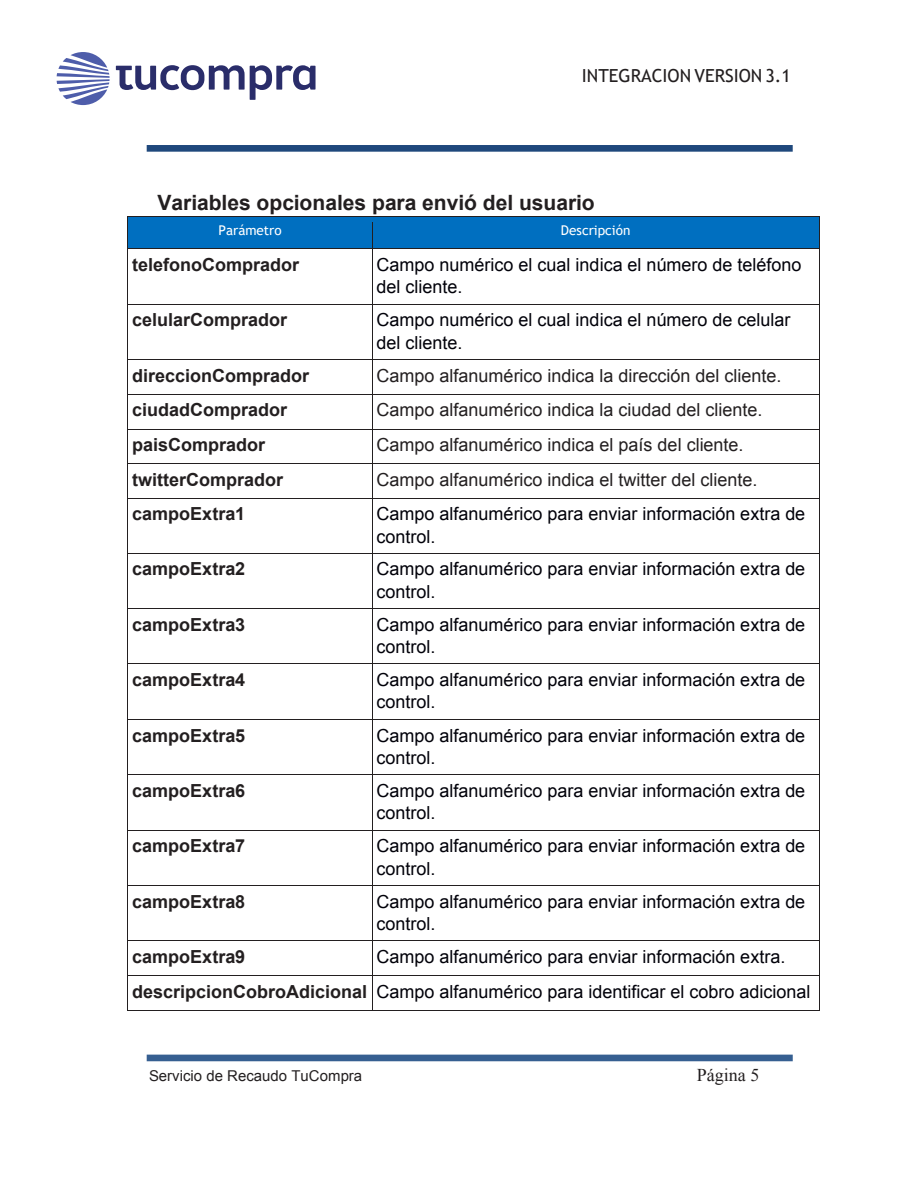
<style>
.page{position:relative;width:918px;height:1188px;background:#fff}
.page>*{position:absolute;margin:0;border:0;box-sizing:border-box;transform-origin:0 0}
.t1{font:700 21px "Arial";color:#231f20}
.t2{font:18px/22.4px "Arial";color:#000009}
.t3{font:700 18px "Arial";color:#231f20}
.t4{font:18px "Arial";color:#231f20}
.t5{font:18px "Trebuchet MS";color:#231f20}
.t6{font:18px "Times New Roman";color:#231f20}
.t7{font:15px "Arial";color:#231f20}
.t8{font:13.5px "Trebuchet MS";color:#fff}
.s1{font-weight:700;color:#231f20}
</style>
<div class="page">
<div style="left:147px;top:145px;width:646px;height:7px;background:#1f487c"></div>
<div style="left:147px;top:1055px;width:646px;height:6px;background:#365f91"></div>
<div style="left:128px;top:217px;width:244px;height:32px;background:#006fc0"></div>
<div style="left:372px;top:217px;width:447px;height:32px;background:#006fc0"></div>
<hr style="left:128px;top:249px;width:244px;height:1px;background:#231f20">
<svg style="left:372px;top:222px;width:1px;height:32px"></svg>
<hr style="left:372px;top:249px;width:447px;height:1px;background:#231f20">
<svg style="left:819px;top:217px;width:1px;height:37px"></svg>
<hr style="left:128px;top:254px;width:1px;height:50px;background:#231f20">
<hr style="left:372px;top:254px;width:1px;height:50px;background:#231f20">
<hr style="left:819px;top:254px;width:1px;height:50px;background:#231f20">
<hr style="left:128px;top:304px;width:244px;height:1px;background:#231f20">
<hr style="left:372px;top:304px;width:447px;height:1px;background:#231f20">
<hr style="left:128px;top:309px;width:1px;height:50px;background:#231f20">
<hr style="left:372px;top:309px;width:1px;height:50px;background:#231f20">
<hr style="left:819px;top:309px;width:1px;height:50px;background:#231f20">
<hr style="left:128px;top:359px;width:244px;height:1px;background:#231f20">
<hr style="left:372px;top:359px;width:447px;height:1px;background:#231f20">
<hr style="left:128px;top:394px;width:244px;height:1px;background:#231f20">
<svg style="left:372px;top:360px;width:1px;height:39px"></svg>
<hr style="left:372px;top:394px;width:447px;height:1px;background:#231f20">
<svg style="left:819px;top:359px;width:1px;height:40px"></svg>
<hr style="left:128px;top:399px;width:1px;height:30px;background:#231f20">
<hr style="left:372px;top:399px;width:1px;height:30px;background:#231f20">
<hr style="left:819px;top:399px;width:1px;height:30px;background:#231f20">
<hr style="left:128px;top:429px;width:244px;height:1px;background:#231f20">
<hr style="left:372px;top:429px;width:447px;height:1px;background:#231f20">
<hr style="left:128px;top:463px;width:244px;height:1px;background:#231f20">
<hr style="left:372px;top:463px;width:447px;height:1px;background:#231f20">
<hr style="left:128px;top:498px;width:244px;height:1px;background:#231f20">
<svg style="left:372px;top:430px;width:1px;height:74px"></svg>
<hr style="left:372px;top:498px;width:447px;height:1px;background:#231f20">
<svg style="left:819px;top:429px;width:1px;height:75px"></svg>
<hr style="left:128px;top:504px;width:1px;height:49px;background:#231f20">
<hr style="left:372px;top:504px;width:1px;height:49px;background:#231f20">
<hr style="left:819px;top:504px;width:1px;height:49px;background:#231f20">
<hr style="left:128px;top:553px;width:244px;height:1px;background:#231f20">
<hr style="left:372px;top:553px;width:447px;height:1px;background:#231f20">
<hr style="left:128px;top:558px;width:1px;height:50px;background:#231f20">
<hr style="left:372px;top:558px;width:1px;height:50px;background:#231f20">
<hr style="left:819px;top:558px;width:1px;height:50px;background:#231f20">
<hr style="left:128px;top:608px;width:244px;height:1px;background:#231f20">
<hr style="left:372px;top:608px;width:447px;height:1px;background:#231f20">
<hr style="left:128px;top:614px;width:1px;height:50px;background:#231f20">
<hr style="left:372px;top:614px;width:1px;height:50px;background:#231f20">
<hr style="left:819px;top:614px;width:1px;height:50px;background:#231f20">
<hr style="left:128px;top:664px;width:244px;height:1px;background:#231f20">
<hr style="left:372px;top:664px;width:447px;height:1px;background:#231f20">
<hr style="left:128px;top:669px;width:1px;height:50px;background:#231f20">
<hr style="left:372px;top:669px;width:1px;height:50px;background:#231f20">
<hr style="left:819px;top:669px;width:1px;height:50px;background:#231f20">
<hr style="left:128px;top:719px;width:244px;height:1px;background:#231f20">
<hr style="left:372px;top:719px;width:447px;height:1px;background:#231f20">
<hr style="left:128px;top:725px;width:1px;height:50px;background:#231f20">
<hr style="left:372px;top:725px;width:1px;height:50px;background:#231f20">
<hr style="left:819px;top:725px;width:1px;height:50px;background:#231f20">
<hr style="left:128px;top:775px;width:244px;height:1px;background:#231f20">
<hr style="left:372px;top:775px;width:447px;height:1px;background:#231f20">
<hr style="left:128px;top:780px;width:1px;height:50px;background:#231f20">
<hr style="left:372px;top:780px;width:1px;height:50px;background:#231f20">
<hr style="left:819px;top:780px;width:1px;height:50px;background:#231f20">
<hr style="left:128px;top:830px;width:244px;height:1px;background:#231f20">
<hr style="left:372px;top:830px;width:447px;height:1px;background:#231f20">
<hr style="left:128px;top:835px;width:1px;height:50px;background:#231f20">
<hr style="left:372px;top:835px;width:1px;height:50px;background:#231f20">
<hr style="left:819px;top:835px;width:1px;height:50px;background:#231f20">
<hr style="left:128px;top:885px;width:244px;height:1px;background:#231f20">
<hr style="left:372px;top:885px;width:447px;height:1px;background:#231f20">
<hr style="left:128px;top:891px;width:1px;height:50px;background:#231f20">
<hr style="left:372px;top:891px;width:1px;height:50px;background:#231f20">
<hr style="left:819px;top:891px;width:1px;height:50px;background:#231f20">
<hr style="left:128px;top:941px;width:244px;height:1px;background:#231f20">
<hr style="left:372px;top:941px;width:447px;height:1px;background:#231f20">
<hr style="left:128px;top:975px;width:244px;height:1px;background:#231f20">
<hr style="left:372px;top:975px;width:447px;height:1px;background:#231f20">
<hr style="left:128px;top:1010px;width:244px;height:1px;background:#231f20">
<svg style="left:372px;top:942px;width:1px;height:68px"></svg>
<hr style="left:372px;top:1010px;width:447px;height:1px;background:#231f20">
<svg style="left:819px;top:941px;width:1px;height:70px"></svg>
<svg style="left:57px;top:52px;width:53px;height:53px"></svg>
<svg style="left:116px;top:65px;width:200px;height:35px"></svg>
<p class="t5" style="left:582px;top:64px;width:211px">INTEGRACION VERSION 3.1</p>
<p class="t1" style="left:157px;top:189px;width:439px">Variables opcionales para envió del usuario</p>
<p class="t8" style="left:219px;top:221px;width:65px">Parámetro</p>
<p class="t8" style="left:561px;top:221px;width:71px">Descripción</p>
<p class="t3" style="left:132px;top:253px;width:169px">telefonoComprador</p>
<p class="t2" style="left:376px;top:254px;width:427px">Campo numérico el cual indica el número de teléfono del cliente.</p>
<p class="t3" style="left:132px;top:308px;width:157px">celularComprador</p>
<p class="t2" style="left:376px;top:309px;width:416px">Campo numérico el cual indica el número de celular del cliente.</p>
<p class="t3" style="left:132px;top:363px;width:179px">direccionComprador</p>
<p class="t4" style="left:376px;top:364px;width:407px">Campo alfanumérico indica la dirección del cliente.</p>
<p class="t3" style="left:132px;top:398px;width:157px">ciudadComprador</p>
<p class="t4" style="left:376px;top:398px;width:388px">Campo alfanumérico indica la ciudad del cliente.</p>
<p class="t3" style="left:132px;top:433px;width:135px">paisComprador</p>
<p class="t4" style="left:376px;top:433px;width:369px">Campo alfanumérico indica el país del cliente.</p>
<p class="t3" style="left:132px;top:467px;width:152px">twitterComprador</p>
<p class="t4" style="left:376px;top:468px;width:383px">Campo alfanumérico indica el twitter del cliente.</p>
<p class="t3" style="left:132px;top:502px;width:115px">campoExtra1</p>
<p class="t2" style="left:376px;top:503px;width:430px">Campo alfanumérico para enviar información extra de control.</p>
<p class="t3" style="left:132px;top:557px;width:115px">campoExtra2</p>
<p class="t2" style="left:376px;top:558px;width:430px">Campo alfanumérico para enviar información extra de control.</p>
<p class="t3" style="left:132px;top:612px;width:115px">campoExtra3</p>
<p class="t2" style="left:376px;top:613px;width:430px">Campo alfanumérico para enviar información extra de control.</p>
<p class="t3" style="left:132px;top:668px;width:115px">campoExtra4</p>
<p class="t2" style="left:376px;top:669px;width:430px">Campo alfanumérico para enviar información extra de control.</p>
<p class="t3" style="left:132px;top:723px;width:115px">campoExtra5</p>
<p class="t2" style="left:376px;top:724px;width:430px">Campo alfanumérico para enviar información extra de control.</p>
<p class="t3" style="left:132px;top:778px;width:115px">campoExtra6</p>
<p class="t2" style="left:376px;top:779px;width:430px">Campo alfanumérico para enviar información extra de control.</p>
<p class="t3" style="left:132px;top:834px;width:115px">campoExtra7</p>
<p class="t2" style="left:376px;top:835px;width:430px">Campo alfanumérico para enviar información extra de control.</p>
<p class="t3" style="left:132px;top:889px;width:115px">campoExtra8</p>
<p class="t2" style="left:376px;top:890px;width:430px">Campo alfanumérico para enviar información extra de control.</p>
<p class="t3" style="left:132px;top:945px;width:115px">campoExtra9</p>
<p class="t2" style="left:132px;top:940px;width:680px;line-height:34.5px;text-indent:244px">Campo alfanumérico para enviar información extra. <span class="s1">descripcionCobroAdicional</span> Campo alfanumérico para identificar el cobro adicional</p>
<p class="t7" style="left:149px;top:1066px;width:215px">Servicio de Recaudo TuCompra</p>
<p class="t6" style="left:697px;top:1063px;width:64px">Página 5</p>
</div>
